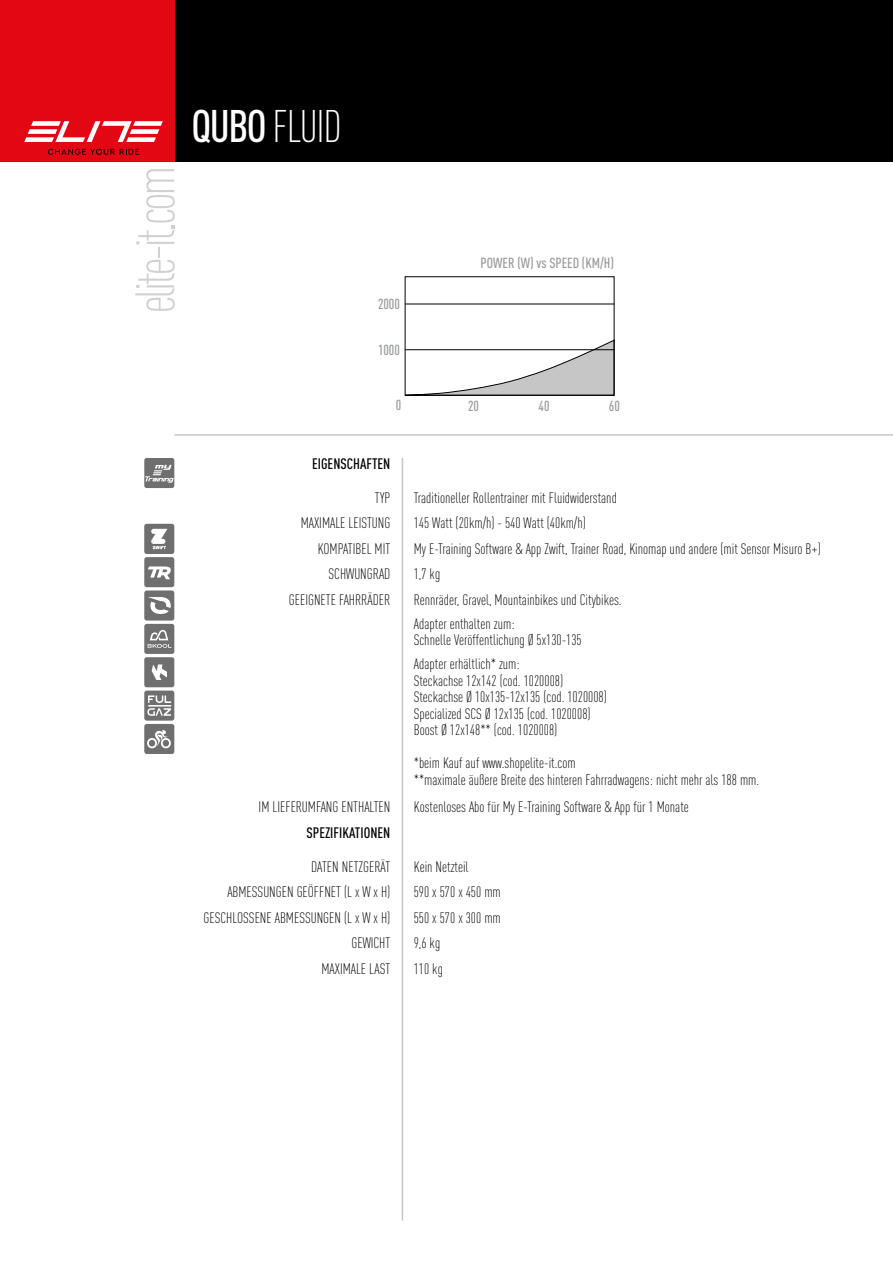
<style>
.page{position:relative;width:893px;height:1263px;background:#fff}
.page>*{position:absolute;margin:0;border:0;box-sizing:border-box;transform-origin:0 0}
.t1{font:300 54.9px "DIN Cond";letter-spacing:-.06em;color:#d0d0d0}
.t2{font:300 45px "DIN Cond";letter-spacing:-.03em;color:#fff}
.t3{font:300 15px/16.5px "DIN Cond";color:#000}
.t4{font:500 15px "DIN Cond";color:#000}
.t5{font:500 14.4px "DIN Cond";color:#999b9b}
.s1{font-weight:500}
</style>
<div class="page">
<div style="left:174px;top:0;width:719px;height:162px;background:#000"></div>
<div style="left:0;top:0;width:174px;height:162px;background:#e30613"></div>
<svg style="left:24px;top:121px;width:139px;height:21px"></svg>
<svg style="left:48px;top:149px;width:91px;height:6px"></svg>
<hr style="left:174px;top:434px;width:719px;height:2px;background:#c6c6c6">
<hr style="left:402px;top:458px;width:1px;height:762px;background:#c6c6c6">
<svg style="left:404px;top:340px;width:211px;height:56px"></svg>
<hr style="left:405px;top:304px;width:209px;height:1px;background:#000">
<hr style="left:405px;top:349px;width:209px;height:1px;background:#000">
<svg style="left:144px;top:458px;width:30px;height:30px"></svg>
<div style="left:144px;top:524px;width:30px;height:30px;background:#706f6f;border-radius:3px"></div>
<svg style="left:151px;top:529px;width:16px;height:20px"></svg>
<svg style="left:144px;top:557px;width:30px;height:30px"></svg>
<div style="left:144px;top:657px;width:30px;height:30px;background:#706f6f;border-radius:3px"></div>
<svg style="left:152px;top:664px;width:15px;height:16px"></svg>
<div style="left:144px;top:590px;width:30px;height:30px;background:#706f6f;border-radius:3px"></div>
<svg style="left:148px;top:597px;width:23px;height:17px"></svg>
<div style="left:144px;top:624px;width:30px;height:30px;background:#706f6f;border-radius:3px"></div>
<svg style="left:148px;top:630px;width:24px;height:18px"></svg>
<div style="left:144px;top:691px;width:30px;height:30px;background:#706f6f;border-radius:3px"></div>
<svg style="left:147px;top:695px;width:24px;height:21px"></svg>
<div style="left:144px;top:724px;width:30px;height:30px;background:#706f6f;border-radius:3px"></div>
<svg style="left:147px;top:730px;width:24px;height:18px"></svg>
<h1 class="t1" style="left:124px;top:313px;width:149px;rotate:-90deg">elite-it.com</h1>
<h2 class="t2" style="left:191px;top:101px;width:152px"><span class="s1">QUBO</span> FLUID</h2>
<p class="t5" style="left:378px;top:295px;width:23px">2000</p>
<p class="t5" style="left:378px;top:341px;width:23px">1000</p>
<p class="t5" style="left:480px;top:255px;width:135px">POWER (W) vs SPEED (KM/H)</p>
<p class="t5" style="left:396px;top:396px;width:7px">0</p>
<p class="t5" style="left:468px;top:397px;width:12px">20</p>
<p class="t5" style="left:539px;top:397px;width:12px">40</p>
<p class="t5" style="left:609px;top:397px;width:12px">60</p>
<p class="t4" style="left:312px;top:454px;width:80px">EIGENSCHAFTEN</p>
<p class="t3" style="left:375px;top:489px;width:17px">TYP</p>
<p class="t3" style="left:414px;top:489px;width:205px">Traditioneller Rollentrainer mit Fluidwiderstand</p>
<p class="t3" style="left:301px;top:515px;width:91px">MAXIMALE LEISTUNG</p>
<p class="t3" style="left:414px;top:515px;width:174px">145 Watt (20km/h) - 540 Watt (40km/h)</p>
<p class="t3" style="left:318px;top:540px;width:74px">KOMPATIBEL MIT</p>
<p class="t3" style="left:414px;top:540px;width:409px">My E-Training Software &amp; App Zwift, Trainer Road, Kinomap und andere (mit Sensor Misuro B+)</p>
<p class="t3" style="left:329px;top:566px;width:63px">SCHWUNGRAD</p>
<p class="t3" style="left:414px;top:566px;width:28px">1,7 kg</p>
<p class="t3" style="left:289px;top:591px;width:103px">GEEIGNETE FAHRRÄDER</p>
<p class="t3" style="left:414px;top:587px;width:209px;line-height:24px">Rennräder, Gravel, Mountainbikes und Citybikes.<br>Adapter enthalten zum:</p>
<p class="t3" style="left:414px;top:628px;width:170px;line-height:24px">Schnelle Veröffentlichung Ø 5x130-135<br>Adapter erhältlich* zum:</p>
<p class="t3" style="left:414px;top:672px;width:195px">Steckachse 12x142 (cod. 1020008)<br>Steckachse Ø 10x135-12x135 (cod. 1020008)<br>Specialized SCS Ø 12x135 (cod. 1020008)<br>Boost Ø 12x148** (cod. 1020008)</p>
<p class="t3" style="left:414px;top:755px;width:347px">*beim Kauf auf www.shopelite-it.com<br>**maximale äußere Breite des hinteren Fahrradwagens: nicht mehr als 188 mm.</p>
<p class="t3" style="left:259px;top:798px;width:133px">IM LIEFERUMFANG ENTHALTEN</p>
<p class="t3" style="left:414px;top:798px;width:277px">Kostenloses Abo für My E-Training Software &amp; App für 1 Monate</p>
<p class="t4" style="left:307px;top:823px;width:85px">SPEZIFIKATIONEN</p>
<p class="t3" style="left:311px;top:858px;width:81px">DATEN NETZGERÄT</p>
<p class="t3" style="left:414px;top:858px;width:56px">Kein Netzteil</p>
<p class="t3" style="left:227px;top:883px;width:164px">ABMESSUNGEN GEÖFFNET (L x W x H)</p>
<p class="t3" style="left:414px;top:883px;width:89px">590 x 570 x 450 mm</p>
<p class="t3" style="left:204px;top:909px;width:188px">GESCHLOSSENE ABMESSUNGEN (L x W x H)</p>
<p class="t3" style="left:414px;top:909px;width:89px">550 x 570 x 300 mm</p>
<p class="t3" style="left:351px;top:934px;width:40px">GEWICHT</p>
<p class="t3" style="left:414px;top:934px;width:28px">9,6 kg</p>
<p class="t3" style="left:321px;top:960px;width:70px">MAXIMALE LAST</p>
<p class="t3" style="left:414px;top:960px;width:31px">110 kg</p>
</div>
